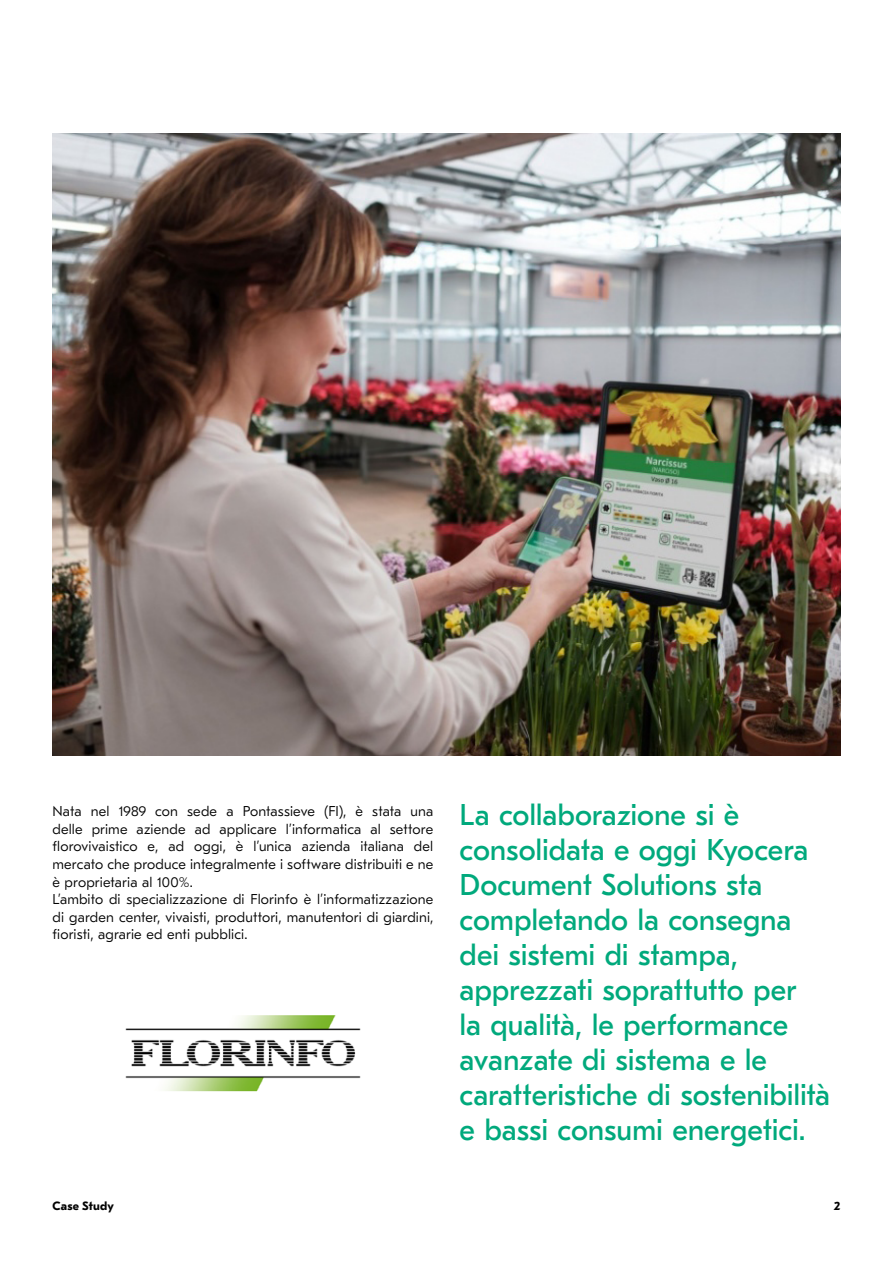
<style>
.page{position:relative;width:893px;height:1263px;background:#fff}
.page>*{position:absolute;margin:0;border:0;box-sizing:border-box;transform-origin:0 0}
.t1{font:30px/35px "GT Eesti Pro Text";letter-spacing:-.005em;color:#00a97c}
.t2{font:300 14.25px/17.5px "GT Eesti Pro Text";letter-spacing:.01em;color:#000}
.t3{font:700 12px "GT Eesti Pro Text";letter-spacing:.015em;color:#000}
</style>
<div class="page">
<img style="left:53px;top:133px;width:787px;height:622px">
<img style="left:125px;top:1015px;width:236px;height:77px">
<p class="t2" style="left:53px;top:803px;width:382px">Nata nel 1989 con sede a Pontassieve (FI), è stata una delle prime aziende ad applicare l’informatica al settore florovivaistico e, ad oggi, è l’unica azienda italiana del mercato che produce integralmente i software distribuiti e ne è proprietaria al 100%.<br>L’ambito di specializzazione di Florinfo è l’informatizzazione di garden center, vivaisti, produttori, manutentori di giardini, fioristi, agrarie ed enti pubblici.</p>
<p class="t1" style="left:460px;top:798px;width:372px">La collaborazione si è consolidata e oggi Kyocera<br>Document Solutions sta completando la consegna dei sistemi di stampa, apprezzati soprattutto per<br>la qualità, le performance avanzate di sistema e le caratteristiche di sostenibilità e bassi consumi energetici.</p>
<p class="t3" style="left:53px;top:1200px;width:63px">Case Study</p>
<p class="t3" style="left:834px;top:1200px;width:8px">2</p>
</div>
